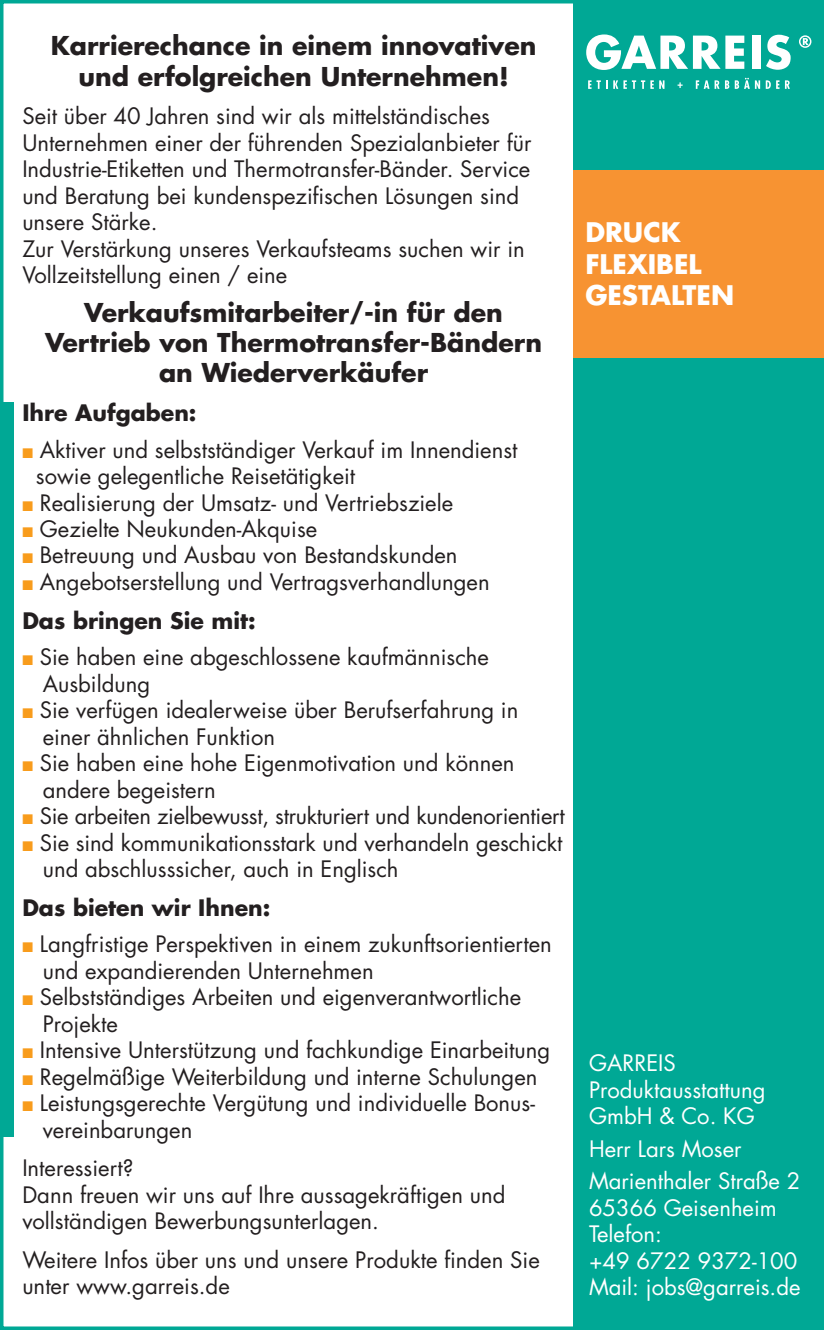
<style>
.page{position:relative;width:824px;height:1330px;background:#fff}
.page>*{position:absolute;margin:0;border:0;box-sizing:border-box;transform-origin:0 0}
.t1{font:700 26.25px/31.5px "Futura";color:#fff}
.t2{font:700 25.2px/30.4px "Futura";color:#231f20;text-align:center}
.t3{font:22.05px/26.6px "Futura";color:#231f20}
.t4{font:22.05px/26.6px "Futura";color:#fff}
.t5{font:700 22.05px "Futura";color:#231f20}
.s1{color:#f89c1c}
.s2{font-weight:700}
</style>
<div class="page">
<div style="left:0;top:402px;width:14px;height:735px;background:#00a895"></div>
<div style="left:573px;top:0;width:250px;height:1327px;background:#00a895"></div>
<svg style="left:586px;top:34px;width:158px;height:36px"></svg>
<div style="left:752px;top:36px;width:8px;height:33px;background:#fff"></div>
<svg style="left:766px;top:35px;width:24px;height:35px"></svg>
<svg style="left:799px;top:35px;width:12px;height:13px"></svg>
<svg style="left:588px;top:80px;width:12px;height:9px"></svg>
<svg style="left:613px;top:80px;width:40px;height:9px"></svg>
<svg style="left:659px;top:80px;width:5px;height:9px"></svg>
<svg style="left:677px;top:82px;width:5px;height:6px"></svg>
<svg style="left:695px;top:78px;width:75px;height:11px"></svg>
<svg style="left:776px;top:80px;width:13px;height:9px"></svg>
<div style="left:573px;top:170px;width:250px;height:187px;background:#f79332"></div>
<p class="t2" style="left:51px;top:30px;width:487px">Karrierechance in einem innovativen und erfolgreichen Unternehmen!</p>
<p class="t3" style="left:22px;top:102px;width:510px">Seit über 40 Jahren sind wir als mittelständisches Unternehmen einer der führenden Spezialanbieter für Industrie-Etiketten und Thermotransfer-Bänder. Service und Beratung bei kundenspezifischen Lösungen sind unsere Stärke.<br>Zur Verstärkung unseres Verkaufsteams suchen wir in Vollzeitstellung einen / eine</p>
<p class="t2" style="left:45px;top:296px;width:498px">Verkaufsmitarbeiter/-in für den<br>Vertrieb von Thermotransfer-Bändern an Wiederverkäufer</p>
<p class="t5" style="left:22px;top:397px;width:176px">Ihre Aufgaben:</p>
<p class="t3" style="left:36px;top:436px;width:483px;text-indent:-14px"><span class="s1">■</span> Aktiver und selbstständiger Verkauf im Innendienst sowie gelegentliche Reisetätigkeit</p>
<p class="t3" style="left:22px;top:489px;width:432px"><span class="s1">■</span> Realisierung der Umsatz- und Vertriebsziele</p>
<p class="t3" style="left:22px;top:515px;width:296px"><span class="s1">■</span> Gezielte Neukunden-Akquise</p>
<p class="t3" style="left:22px;top:542px;width:436px"><span class="s1">■</span> Betreuung und Ausbau von Bestandskunden</p>
<p class="t3" style="left:22px;top:562px;width:469px;line-height:38.5px"><span class="s1">■</span> Angebotserstellung und Vertragsverhandlungen<br><span class="s2">Das bringen Sie mit:</span></p>
<p class="t3" style="left:43px;top:643px;width:447px;text-indent:-20px"><span class="s1">■</span> Sie haben eine abgeschlossene kaufmännische<br>Ausbildung</p>
<p class="t3" style="left:43px;top:696px;width:477px;text-indent:-20px"><span class="s1">■</span> Sie verfügen idealerweise über Berufserfahrung in einer ähnlichen Funktion</p>
<p class="t3" style="left:43px;top:749px;width:473px;text-indent:-20px"><span class="s1">■</span> Sie haben eine hohe Eigenmotivation und können andere begeistern</p>
<p class="t3" style="left:22px;top:802px;width:544px"><span class="s1">■</span> Sie arbeiten zielbewusst, strukturiert und kundenorientiert</p>
<p class="t3" style="left:43px;top:829px;width:521px;text-indent:-20px"><span class="s1">■</span> Sie sind kommunikationsstark und verhandeln geschickt und abschlusssicher, auch in Englisch</p>
<p class="t5" style="left:22px;top:892px;width:249px">Das bieten wir Ihnen:</p>
<p class="t3" style="left:43px;top:930px;width:510px;text-indent:-20px"><span class="s1">■</span> Langfristige Perspektiven in einem zukunftsorientierten und expandierenden Unternehmen</p>
<p class="t3" style="left:43px;top:983px;width:480px;text-indent:-20px"><span class="s1">■</span> Selbstständiges Arbeiten und eigenverantwortliche<br>Projekte</p>
<p class="t3" style="left:22px;top:1036px;width:529px"><span class="s1">■</span> Intensive Unterstützung und fachkundige Einarbeitung</p>
<p class="t3" style="left:22px;top:1063px;width:516px"><span class="s1">■</span> Regelmäßige Weiterbildung und interne Schulungen</p>
<p class="t3" style="left:43px;top:1089px;width:493px;text-indent:-20px"><span class="s1">■</span> Leistungsgerechte Vergütung und individuelle Bonus&shy;vereinbarungen</p>
<p class="t3" style="left:22px;top:1154px;width:484px">Interessiert?<br>Dann freuen wir uns auf Ihre aussagekräftigen und vollständigen Bewerbungsunterlagen.</p>
<p class="t3" style="left:22px;top:1245px;width:519px">Weitere Infos über uns und unsere Produkte finden Sie unter www.garreis.de</p>
<p class="t1" style="left:585px;top:216px;width:150px">DRUCK<br>FLEXIBEL<br>GESTALTEN</p>
<p class="t4" style="left:589px;top:1049px;width:178px">GARREIS<br>Produktausstattung<br>GmbH &amp; Co. KG</p>
<p class="t4" style="left:589px;top:1132px;width:213px;line-height:32.6px">Herr Lars Moser<br>Marienthaler Straße 2</p>
<p class="t4" style="left:589px;top:1193px;width:213px">65366 Geisenheim<br>Telefon:<br>+49 6722 9372-100<br>Mail: jobs@garreis.de</p>
</div>
